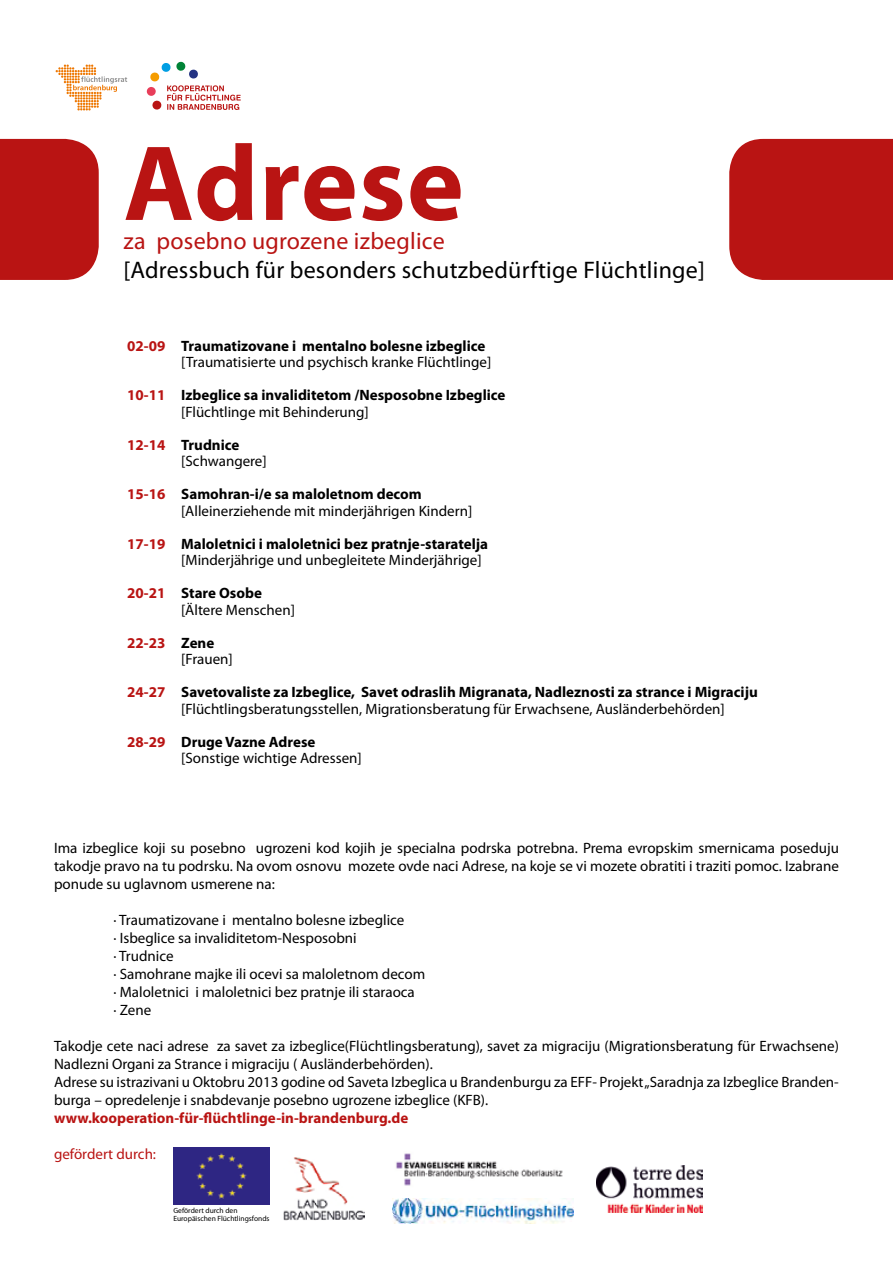
<style>
.page{position:relative;width:893px;height:1263px;background:#fff}
.page>*{position:absolute;margin:0;border:0;box-sizing:border-box;transform-origin:0 0}
.t1{font:700 108px "Myriad Pro";letter-spacing:.01em;color:#b91413}
.t2{font:24px "Myriad Pro";letter-spacing:.01em;color:#000}
.t3{font:24px "Myriad Pro";letter-spacing:.01em;color:#b91413}
.t4{font:15px/18px "Myriad Pro";color:#000}
.t5{font:700 15px/16.5px "Myriad Pro";color:#000}
.t6{font:700 15px "Myriad Pro";color:#b91413}
.t7{font:15px "Myriad Pro";color:#b91413}
.t8{font:7.5px/8.6px "Myriad Pro";color:#000}
.s1{font-weight:700;color:#b91413}
.s2{font-weight:700}
.s3{color:#b91413}
.s4{font-weight:400}
</style>
<div class="page">
<div style="left:147px;top:87px;width:9px;height:9px;background:#e83e5a;border-radius:50%"></div>
<svg style="left:150px;top:61px;width:91px;height:49px"></svg>
<svg style="left:56px;top:65px;width:71px;height:45px"></svg>
<div style="left:0;top:139px;width:99px;height:141px;background:#b91413"></div>
<div style="left:729px;top:139px;width:164px;height:141px;background:#b91413"></div>
<img style="left:284px;top:1157px;width:80px;height:64px">
<img style="left:396px;top:1153px;width:167px;height:33px">
<img style="left:393px;top:1198px;width:181px;height:25px">
<img style="left:173px;top:1148px;width:97px;height:56px">
<img style="left:596px;top:1165px;width:107px;height:47px">
<h1 class="t1" style="left:124px;top:123px;width:342px">Adrese</h1>
<h2 class="t3" style="left:124px;top:228px;width:323px">za posebno ugrozene izbeglice</h2>
<h2 class="t2" style="left:124px;top:256px;width:583px">[Adressbuch für besonders schutzbedürftige Flüchtlinge]</h2>
<p class="t4" style="left:181px;top:338px;width:312px;line-height:16.5px;text-indent:-54px"><span class="s1">02-09</span> <span class="s2">Traumatizovane i mentalno bolesne izbeglice </span>[Traumatisierte und psychisch kranke Flüchtlinge]</p>
<p class="t5" style="left:181px;top:387px;width:326px;text-indent:-54px"><span class="s3">10-11</span> Izbeglice sa invaliditetom /Nesposobne Izbeglice <span class="s4">[Flüchtlinge mit Behinderung]</span></p>
<p class="t4" style="left:181px;top:437px;width:87px;line-height:16.5px;text-indent:-54px"><span class="s1">12-14</span> <span class="s2">Trudnice </span>[Schwangere]</p>
<p class="t4" style="left:181px;top:486px;width:293px;line-height:16.5px;text-indent:-54px"><span class="s1">15-16</span> <span class="s2">Samohran-i/e sa maloletnom decom </span>[Alleinerziehende mit minderjährigen Kindern]</p>
<p class="t5" style="left:181px;top:536px;width:308px;text-indent:-54px"><span class="s3">17-19</span> Maloletnici i maloletnici bez pratnje-staratelja <span class="s4">[Minderjährige und unbegleitete Minderjährige]</span></p>
<p class="t4" style="left:181px;top:585px;width:115px;line-height:16.5px;text-indent:-54px"><span class="s1">20-21</span> <span class="s2">Stare Osobe </span>[Ältere Menschen]</p>
<p class="t4" style="left:181px;top:635px;width:53px;line-height:16.5px;text-indent:-54px"><span class="s1">22-23</span> <span class="s2">Zene </span>[Frauen]</p>
<p class="t4" style="left:181px;top:684px;width:578px;line-height:16.5px;text-indent:-54px"><span class="s1">24-27</span> <span class="s2">Savetovaliste za Izbeglice, Savet odraslih Migranata, Nadleznosti za strance i Migraciju </span>[Flüchtlingsberatungsstellen, Migrationsberatung für Erwachsene, Ausländerbehörden]</p>
<p class="t4" style="left:181px;top:734px;width:182px;line-height:16.5px;text-indent:-54px"><span class="s1">28-29</span> <span class="s2">Druge Vazne Adrese </span>[Sonstige wichtige Adressen]</p>
<p class="t4" style="left:54px;top:839px;width:786px;text-align:justify">Ima izbeglice koji su posebno ugrozeni kod kojih je specialna podrska potrebna. Prema evropskim smernicama poseduju takodje pravo na tu podrsku. Na ovom osnovu mozete ovde naci Adrese, na koje se vi mozete obratiti i traziti pomoc. Izabrane ponude su uglavnom usmerene na:</p>
<p class="t4" style="left:114px;top:911px;width:313px">· Traumatizovane i mentalno bolesne izbeglice<br>· Isbeglice sa invaliditetom-Nesposobni<br>· Trudnice<br>· Samohrane majke ili ocevi sa maloletnom decom · Maloletnici i maloletnici bez pratnje ili staraoca<br>· Zene</p>
<p class="t4" style="left:54px;top:1037px;width:786px">Takodje cete naci adrese za savet za izbeglice(Flüchtlingsberatung), savet za migraciju (Migrationsberatung für Erwachsene)<br>Nadlezni Organi za Strance i migraciju ( Ausländerbehörden).<br>Adrese su istrazivani u Oktobru 2013 godine od Saveta Izbeglica u Brandenburgu za EFF- Projekt „Saradnja za Izbeglice Branden&shy;burga – opredelenje i snabdevanje posebno ugrozene izbeglice (KFB).</p>
<p class="t6" style="left:54px;top:1110px;width:356px">www.kooperation-für-flüchtlinge-in-brandenburg.de</p>
<p class="t7" style="left:54px;top:1146px;width:104px">gefördert durch:</p>
<p class="t8" style="left:173px;top:1206px;width:98px">Gefördert durch den<br>Europäischen Flüchtlingsfonds</p>
</div>
